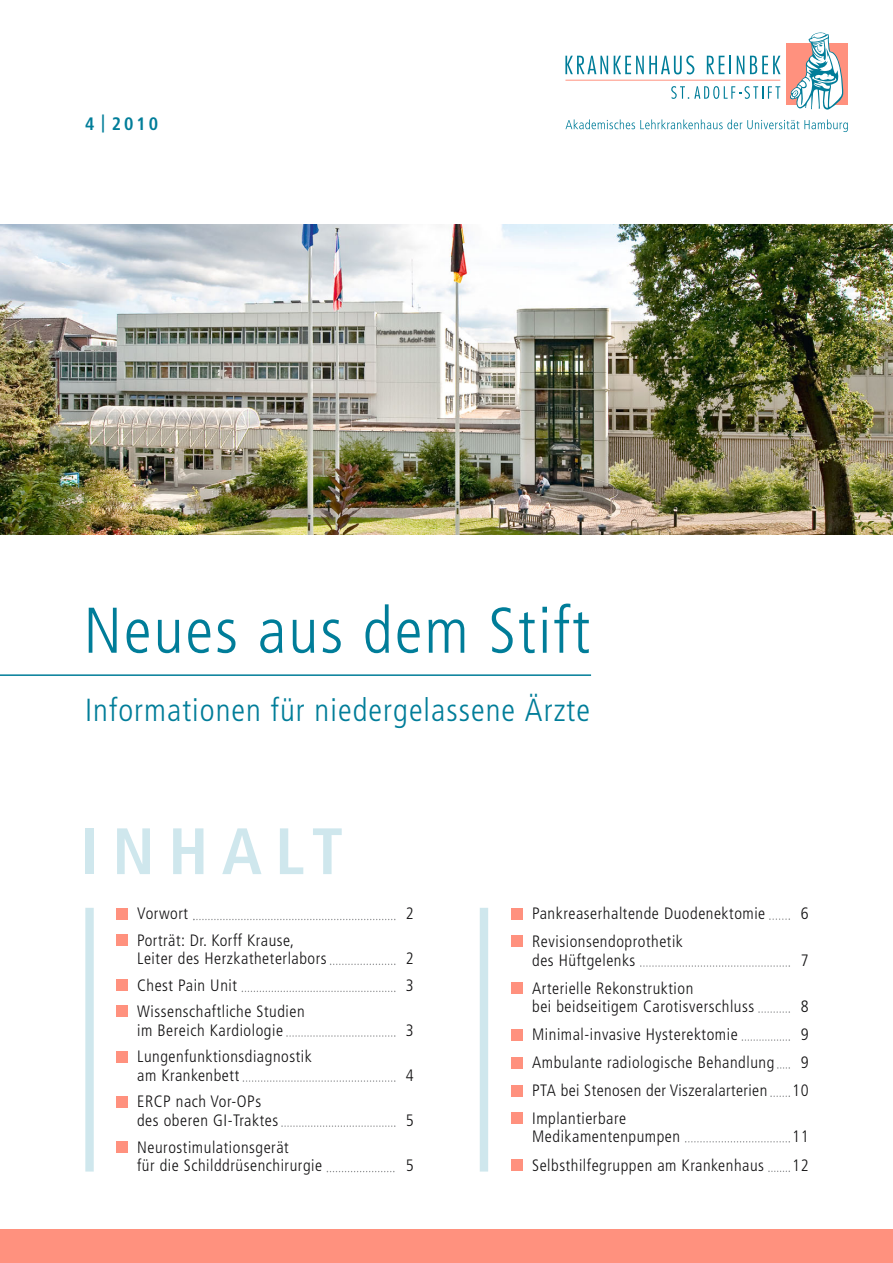
<style>
.page{position:relative;width:893px;height:1263px;background:#fff}
.page>*{position:absolute;margin:0;border:0;box-sizing:border-box;transform-origin:0 0}
.t1{font:700 condensed 65.55px "Frutiger";letter-spacing:.205em;color:#cfe7ed}
.t2{font:300 condensed 64.5px "Frutiger";letter-spacing:.035em;color:#007d99}
.t3{font:300 condensed 31.95px "Frutiger";letter-spacing:.035em;color:#007d99}
.t4{font:700 condensed 18px "Frutiger";color:#007d99}
.t5{font:300 condensed 16.5px/18.8px "Frutiger";letter-spacing:.035em;color:#141314}
</style>
<div class="page">
<div style="left:0;top:1229px;width:893px;height:34px;background:#ff917e"></div>
<div style="left:511px;top:908px;width:11px;height:11px;background:#ff917e"></div>
<div style="left:511px;top:1159px;width:11px;height:12px;background:#ff917e"></div>
<div style="left:511px;top:1029px;width:11px;height:11px;background:#ff917e"></div>
<div style="left:511px;top:1113px;width:11px;height:11px;background:#ff917e"></div>
<div style="left:511px;top:1085px;width:11px;height:11px;background:#ff917e"></div>
<div style="left:511px;top:1057px;width:11px;height:11px;background:#ff917e"></div>
<div style="left:511px;top:982px;width:11px;height:12px;background:#ff917e"></div>
<div style="left:511px;top:936px;width:11px;height:11px;background:#ff917e"></div>
<div style="left:116px;top:1141px;width:11px;height:11px;background:#ff917e"></div>
<div style="left:116px;top:1096px;width:11px;height:11px;background:#ff917e"></div>
<div style="left:116px;top:1051px;width:11px;height:11px;background:#ff917e"></div>
<div style="left:116px;top:1006px;width:11px;height:11px;background:#ff917e"></div>
<div style="left:116px;top:979px;width:11px;height:12px;background:#ff917e"></div>
<div style="left:116px;top:934px;width:11px;height:11px;background:#ff917e"></div>
<div style="left:116px;top:908px;width:11px;height:11px;background:#ff917e"></div>
<img style="left:0;top:224px;width:893px;height:310px">
<svg style="left:565px;top:56px;width:43px;height:18px"></svg>
<svg style="left:614px;top:55px;width:80px;height:19px"></svg>
<svg style="left:707px;top:56px;width:24px;height:18px"></svg>
<svg style="left:737px;top:56px;width:7px;height:18px"></svg>
<svg style="left:750px;top:56px;width:30px;height:18px"></svg>
<svg style="left:671px;top:86px;width:109px;height:13px"></svg>
<div style="left:786px;top:43px;width:62px;height:62px;background:#ff917e"></div>
<svg style="left:790px;top:33px;width:53px;height:77px"></svg>
<hr style="left:565px;top:80px;width:215px;height:1px;background:#ff917e">
<svg style="left:565px;top:119px;width:283px;height:13px"></svg>
<hr style="left:0;top:674px;width:591px;height:2px;background:#007d99">
<svg style="left:193px;top:919px;width:202px;height:1px"></svg>
<svg style="left:769px;top:918px;width:21px;height:2px"></svg>
<svg style="left:640px;top:965px;width:150px;height:2px"></svg>
<svg style="left:758px;top:1011px;width:32px;height:2px"></svg>
<svg style="left:742px;top:1039px;width:48px;height:2px"></svg>
<svg style="left:777px;top:1067px;width:13px;height:2px"></svg>
<svg style="left:770px;top:1095px;width:20px;height:2px"></svg>
<svg style="left:685px;top:1141px;width:105px;height:1px"></svg>
<svg style="left:768px;top:1170px;width:22px;height:2px"></svg>
<svg style="left:330px;top:963px;width:65px;height:2px"></svg>
<svg style="left:242px;top:990px;width:153px;height:2px"></svg>
<svg style="left:286px;top:1035px;width:109px;height:2px"></svg>
<svg style="left:243px;top:1080px;width:152px;height:2px"></svg>
<svg style="left:281px;top:1125px;width:114px;height:2px"></svg>
<svg style="left:327px;top:1171px;width:68px;height:1px"></svg>
<div style="left:85px;top:908px;width:9px;height:263px;background:#cfe7ed"></div>
<div style="left:480px;top:908px;width:8px;height:263px;background:#cfe7ed"></div>
<p class="t4" style="left:85px;top:116px;width:75px">4 | 2010</p>
<h2 class="t2" style="left:84px;top:604px;width:508px">Neues aus dem Stift</h2>
<h3 class="t3" style="left:85px;top:697px;width:507px">Informationen für niedergelassene Ärzte</h3>
<h1 class="t1" style="left:81px;top:825px;width:264px">INHALT</h1>
<p class="t5" style="left:137px;top:905px;width:52px">Vorwort</p>
<p class="t5" style="left:406px;top:905px;width:9px">2</p>
<p class="t5" style="left:137px;top:932px;width:191px">Porträt: Dr. Korff Krause,<br>Leiter des Herzkatheterlabors</p>
<p class="t5" style="left:406px;top:950px;width:9px">2</p>
<p class="t5" style="left:137px;top:977px;width:101px">Chest Pain Unit</p>
<p class="t5" style="left:406px;top:977px;width:9px">3</p>
<p class="t5" style="left:137px;top:1003px;width:169px">Wissenschaftliche Studien im Bereich Kardiologie</p>
<p class="t5" style="left:406px;top:1022px;width:9px">3</p>
<p class="t5" style="left:137px;top:1048px;width:176px">Lungenfunktionsdiagnostik am Krankenbett</p>
<p class="t5" style="left:137px;top:1093px;width:143px">ERCP nach Vor-OPs des oberen GI-Traktes</p>
<p class="t5" style="left:137px;top:1139px;width:186px">Neurostimulationsgerät<br>für die Schilddrüsenchirurgie</p>
<p class="t5" style="left:406px;top:1067px;width:9px">4</p>
<p class="t5" style="left:406px;top:1112px;width:9px">5</p>
<p class="t5" style="left:406px;top:1157px;width:9px">5</p>
<p class="t5" style="left:532px;top:905px;width:235px">Pankreaserhaltende Duodenektomie</p>
<p class="t5" style="left:801px;top:905px;width:9px">6</p>
<p class="t5" style="left:532px;top:933px;width:152px">Revisionsendoprothetik des Hüftgelenks</p>
<p class="t5" style="left:801px;top:952px;width:9px">7</p>
<p class="t5" style="left:532px;top:980px;width:224px">Arterielle Rekonstruktion<br>bei beidseitigem Carotisverschluss</p>
<p class="t5" style="left:801px;top:999px;width:9px">8</p>
<p class="t5" style="left:532px;top:1026px;width:207px">Minimal-invasive Hysterektomie</p>
<p class="t5" style="left:801px;top:1026px;width:9px">9</p>
<p class="t5" style="left:532px;top:1054px;width:244px">Ambulante radiologische Behandlung</p>
<p class="t5" style="left:801px;top:1054px;width:9px">9</p>
<p class="t5" style="left:532px;top:1082px;width:237px">PTA bei Stenosen der Viszeralarterien</p>
<p class="t5" style="left:792px;top:1082px;width:18px">10</p>
<p class="t5" style="left:532px;top:1111px;width:149px;line-height:18px">Implantierbare<br>Medikamentenpumpen</p>
<p class="t5" style="left:792px;top:1128px;width:18px">11</p>
<p class="t5" style="left:532px;top:1157px;width:233px">Selbsthilfegruppen am Krankenhaus</p>
<p class="t5" style="left:792px;top:1157px;width:18px">12</p>
</div>
